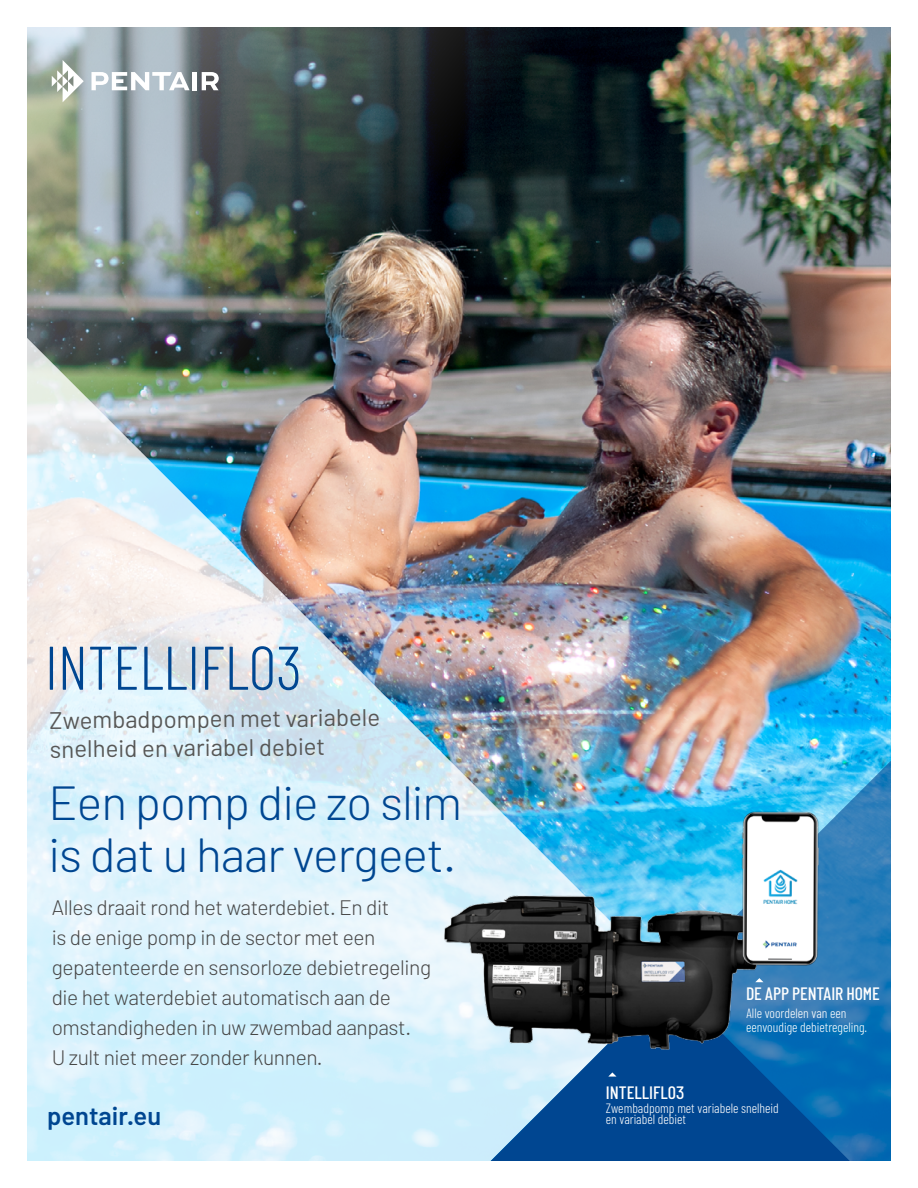
<style>
.page{position:relative;width:918px;height:1188px;background:#fff}
.page>*{position:absolute;margin:0;border:0;box-sizing:border-box;transform-origin:0 0}
.t1{font:300 61.5px "Barlow Condensed";color:#004691}
.t2{font:300 48px/52.5px "Barlow";letter-spacing:-.02em;color:#004691}
.t3{font:600 25.5px "Barlow";color:#004691}
.t4{font:24px/29.1px "Barlow";letter-spacing:-.01em;color:#575756}
.t5{font:300 21px/30px "Barlow";letter-spacing:-.02em;color:#474747}
.t6{font:500 18px "Barlow Condensed";letter-spacing:-.01em;color:#fff}
.t7{font:300 13.5px/10.5px "Barlow Condensed";color:#fff}
</style>
<div class="page">
<img style="left:28px;top:28px;width:862px;height:235px">
<img style="left:670px;top:263px;width:220px;height:897px">
<img style="left:28px;top:263px;width:642px;height:897px">
<svg style="left:465px;top:981px;width:411px;height:179px;background:#1f68aa"></svg>
<img style="left:423px;top:861px;width:364px;height:225px">
<svg style="left:608px;top:1072px;width:8px;height:5px"></svg>
<svg style="left:755px;top:978px;width:8px;height:4px"></svg>
<img style="left:740px;top:809px;width:80px;height:160px">
<svg style="left:52px;top:60px;width:32px;height:42px"></svg>
<svg style="left:91px;top:72px;width:99px;height:18px"></svg>
<hr style="left:193px;top:72px;width:4px;height:18px;background:#fff">
<svg style="left:202px;top:72px;width:17px;height:18px"></svg>
<h1 class="t1" style="left:45px;top:629px;width:259px">INTELLIFLO3</h1>
<p class="t4" style="left:50px;top:703px;width:332px">Zwembadpompen met variabele snelheid en variabel debiet</p>
<h2 class="t2" style="left:49px;top:775px;width:415px">Een pomp die zo slim is dat u haar vergeet.</h2>
<p class="t5" style="left:52px;top:892px;width:381px">Alles draait rond het waterdebiet. En dit<br>is de enige pomp in de sector met een gepatenteerde en sensorloze debietregeling die het waterdebiet automatisch aan de omstandigheden in uw zwembad aanpast.<br>U zult niet meer zonder kunnen.</p>
<p class="t3" style="left:47px;top:1100px;width:115px">pentair.eu</p>
<p class="t6" style="left:746px;top:983px;width:135px">DE APP PENTAIR HOME</p>
<p class="t7" style="left:746px;top:1006px;width:123px;line-height:13.5px">Alle voordelen van een eenvoudige debietregeling.</p>
<p class="t6" style="left:606px;top:1081px;width:80px">INTELLIFLO3</p>
<p class="t7" style="left:606px;top:1103px;width:175px">Zwembadpomp met variabele snelheid en variabel debiet</p>
</div>
